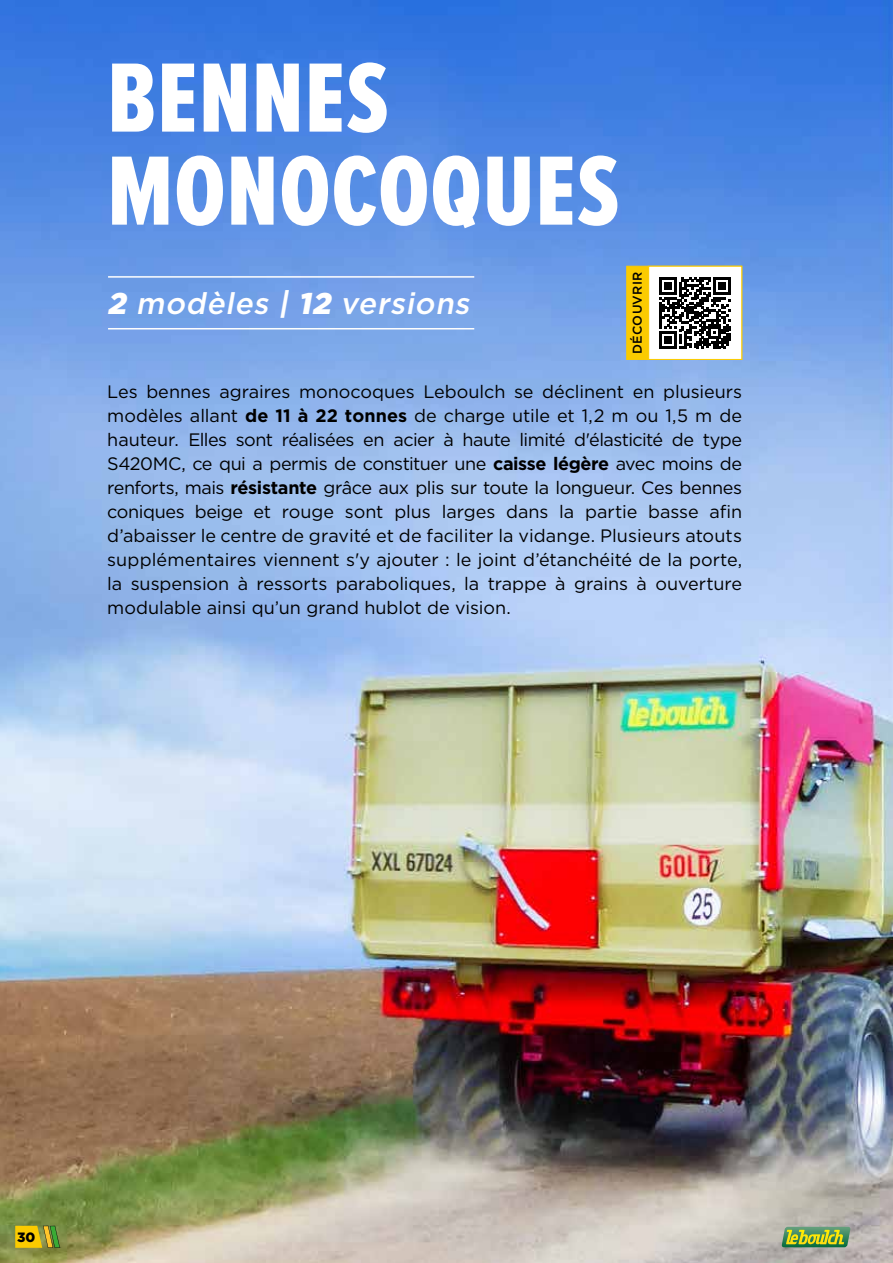
<style>
.page{position:relative;width:893px;height:1263px;background:#fff}
.page>*{position:absolute;margin:0;border:0;box-sizing:border-box;transform-origin:0 0}
.t1{font:102px/93px "Proxima Nova Ex Cn Extrabld";letter-spacing:.01em;color:#fff}
.t2{font:italic 500 30px "Gotham";color:#fff}
.t3{font:18px/24px "Gotham";letter-spacing:-.005em;color:#000;text-align:justify}
.t4{font:900 13.5px "Gotham";color:#000}
.t5{font:500 12.75px "Gotham";letter-spacing:.02em;color:#000}
.s1{font-weight:900}
.s2{font-weight:700}
</style>
<div class="page">
<img style="left:0;top:0;width:893px;height:1263px">
<svg style="left:782px;top:1227px;width:68px;height:20px"></svg>
<svg style="left:15px;top:1226px;width:46px;height:22px"></svg>
<hr style="left:108px;top:328px;width:366px;height:1px;background:#fff">
<hr style="left:108px;top:276px;width:366px;height:2px;background:#fff">
<div style="left:626px;top:266px;width:116px;height:94px;background:#fbcb00;border:1px solid #fbcb00"></div>
<div style="left:648px;top:266px;width:94px;height:94px;background:#fff;border:1px solid #fbcb00"></div>
<svg style="left:660px;top:277px;width:71px;height:71px"></svg>
<h1 class="t1" style="left:107px;top:50px;width:514px">BENNES<br>MONOCOQUES</h1>
<h2 class="t2" style="left:107px;top:286px;width:369px"><span class="s1">2</span> modèles <span class="s2">|</span> <span class="s1">12</span> versions</h2>
<p class="t5" style="left:630px;top:354px;width:84px;rotate:-90deg">DÉCOUVRIR</p>
<p class="t3" style="left:107px;top:379px;width:636px">Les bennes agraires monocoques Leboulch se déclinent en plusieurs modèles allant <span class="s2">de 11 à 22 tonnes</span> de charge utile et 1,2 m ou 1,5 m de hauteur. Elles sont réalisées en acier à haute limité d'élasticité de type S420MC, ce qui a permis de constituer une <span class="s2">caisse légère</span> avec moins de renforts, mais <span class="s2">résistante</span> grâce aux plis sur toute la longueur. Ces bennes coniques beige et rouge sont plus larges dans la partie basse afin d’abaisser le centre de gravité et de faciliter la vidange. Plusieurs atouts supplémentaires viennent s'y ajouter : le joint d’étanchéité de la porte, la suspension à ressorts paraboliques, la trappe à grains à ouverture modulable ainsi qu’un grand hublot de vision.</p>
<p class="t4" style="left:17px;top:1229px;width:20px">30</p>
</div>
